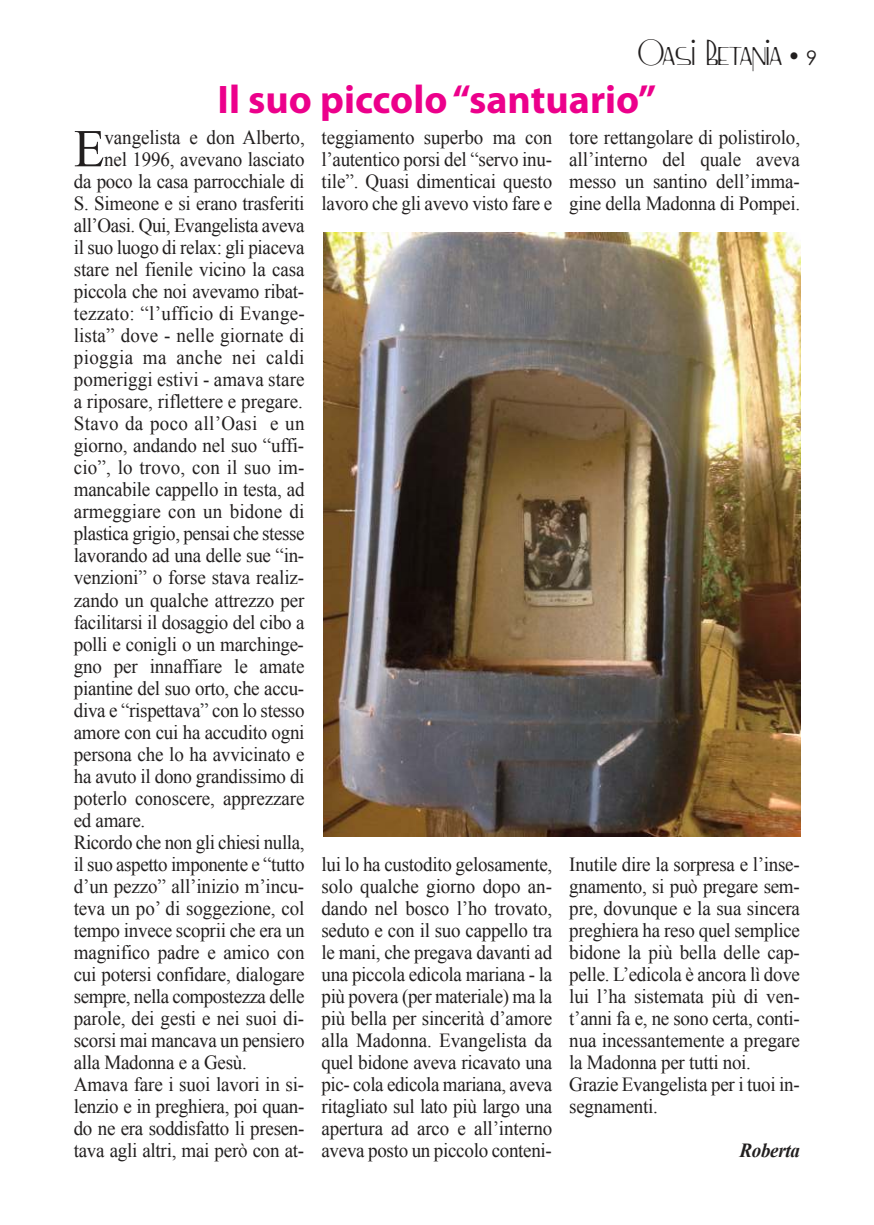
<style>
.page{position:relative;width:874px;height:1225px;background:#fff}
.page>*{position:absolute;margin:0;border:0;box-sizing:border-box;transform-origin:0 0}
.t1{font:53.2px "Times New Roman";color:#221f1f;scale:.95 1}
.t2{font:700 40px "Myriad Pro";color:#ec008b}
.t3{font:36px "ss.drebeden";color:#221f1f;scale:.96 1}
.t4{font:20px/22px "Times New Roman";letter-spacing:-.015em;color:#221f1f;text-align:justify;scale:.95 1}
.t5{font:20px "Times New Roman";letter-spacing:.005em;color:#221f1f;scale:.95 1}
.t6{font:20px "Times New Roman";letter-spacing:.01em;color:#221f1f;scale:.95 1}
.t7{font:20px "Times New Roman";letter-spacing:.02em;color:#221f1f;scale:.95 1}
.t8{font:20px "Times New Roman";letter-spacing:.015em;color:#221f1f;scale:.95 1}
.t9{font:italic 700 20px "Times New Roman";letter-spacing:-.015em;color:#221f1f;scale:.95 1}
.s1{font-family:"Times New Roman";font-size:28px}
.s2{font-family:"Century Gothic";font-size:20px}
</style>
<div class="page">
<img style="left:323px;top:232px;width:476px;height:604px">
<h3 class="t3" style="left:637px;top:39px;width:188px">Oasi Betania <span class="s1">•</span> <span class="s2">9</span></h3>
<h2 class="t2" style="left:217px;top:84px;width:440px">Il suo piccolo “santuario”</h2>
<h1 class="t1" style="left:74px;top:129px;width:34px">E</h1>
<p class="t4" style="left:104px;top:128px;width:212px">vangelista e don Alberto,</p>
<p class="t4" style="left:104px;top:150px;width:212px">nel 1996, avevano lasciato</p>
<p class="t4" style="left:74px;top:172px;width:244px">da poco la casa parrocchiale di</p>
<p class="t4" style="left:74px;top:194px;width:244px">S. Simeone e si erano trasferiti</p>
<p class="t4" style="left:74px;top:216px;width:244px">all’Oasi. Qui, Evangelista aveva</p>
<p class="t4" style="left:74px;top:238px;width:244px">il suo luogo di relax: gli piaceva</p>
<p class="t4" style="left:74px;top:260px;width:244px">stare nel fienile vicino la casa</p>
<p class="t4" style="left:74px;top:282px;width:244px">piccola che noi avevamo ribat-</p>
<p class="t8" style="left:74px;top:306px;width:244px">tezzato: “l’ufficio di Evange-</p>
<p class="t5" style="left:74px;top:328px;width:244px">lista” dove - nelle giornate di</p>
<p class="t7" style="left:74px;top:350px;width:244px">pioggia ma anche nei caldi</p>
<p class="t5" style="left:74px;top:372px;width:244px">pomeriggi estivi - amava stare</p>
<p class="t4" style="left:74px;top:392px;width:242px">a riposare, riflettere e pregare.</p>
<p class="t7" style="left:74px;top:416px;width:244px">Stavo da poco all’Oasi e un</p>
<p class="t4" style="left:74px;top:436px;width:244px">giorno, andando nel suo “uffi-</p>
<p class="t6" style="left:74px;top:460px;width:244px">cio”, lo trovo, con il suo im-</p>
<p class="t4" style="left:74px;top:480px;width:244px">mancabile cappello in testa, ad</p>
<p class="t6" style="left:74px;top:504px;width:244px">armeggiare con un bidone di</p>
<p class="t4" style="left:74px;top:524px;width:244px">plastica grigio, pensai che stesse</p>
<p class="t4" style="left:74px;top:546px;width:244px">lavorando ad una delle sue “in-</p>
<p class="t4" style="left:74px;top:568px;width:244px">venzioni” o forse stava realiz-</p>
<p class="t4" style="left:74px;top:590px;width:244px">zando un qualche attrezzo per</p>
<p class="t4" style="left:74px;top:612px;width:244px">facilitarsi il dosaggio del cibo a</p>
<p class="t4" style="left:74px;top:634px;width:243px">polli e conigli o un marchinge-</p>
<p class="t4" style="left:74px;top:656px;width:244px">gno per innaffiare le amate</p>
<p class="t4" style="left:74px;top:678px;width:244px">piantine del suo orto, che accu-</p>
<p class="t4" style="left:74px;top:701px;width:244px">diva e “rispettava” con lo stesso</p>
<p class="t4" style="left:74px;top:723px;width:244px">amore con cui ha accudito ogni</p>
<p class="t4" style="left:74px;top:745px;width:244px">persona che lo ha avvicinato e</p>
<p class="t4" style="left:74px;top:767px;width:244px">ha avuto il dono grandissimo di</p>
<p class="t4" style="left:74px;top:789px;width:244px">poterlo conoscere, apprezzare</p>
<p class="t4" style="left:74px;top:811px;width:77px">ed amare.</p>
<p class="t4" style="left:74px;top:833px;width:244px">Ricordo che non gli chiesi nulla,</p>
<p class="t4" style="left:74px;top:855px;width:244px">il suo aspetto imponente e “tutto</p>
<p class="t4" style="left:74px;top:877px;width:244px">d’un pezzo” all’inizio m’incu-</p>
<p class="t4" style="left:74px;top:899px;width:244px">teva un po’ di soggezione, col</p>
<p class="t4" style="left:74px;top:921px;width:244px">tempo invece scoprii che era un</p>
<p class="t4" style="left:74px;top:943px;width:244px">magnifico padre e amico con</p>
<p class="t4" style="left:74px;top:965px;width:244px">cui potersi confidare, dialogare</p>
<p class="t4" style="left:74px;top:987px;width:244px">sempre, nella compostezza delle</p>
<p class="t4" style="left:74px;top:1009px;width:244px">parole, dei gesti e nei suoi di-</p>
<p class="t4" style="left:74px;top:1031px;width:244px">scorsi mai mancava un pensiero</p>
<p class="t4" style="left:74px;top:1053px;width:183px">alla Madonna e a Gesù.</p>
<p class="t4" style="left:74px;top:1075px;width:244px">Amava fare i suoi lavori in si-</p>
<p class="t4" style="left:74px;top:1097px;width:244px">lenzio e in preghiera, poi quan-</p>
<p class="t4" style="left:74px;top:1119px;width:244px">do ne era soddisfatto li presen-</p>
<p class="t4" style="left:74px;top:1141px;width:244px">tava agli altri, mai però con at-</p>
<p class="t4" style="left:321px;top:128px;width:244px">teggiamento superbo ma con l’autentico porsi del “servo inu&shy;tile”. Quasi dimenticai questo lavoro che gli avevo visto fare e</p>
<p class="t4" style="left:321px;top:854px;width:244px">lui lo ha custodito gelosamente, solo qualche giorno dopo an&shy;dando nel bosco l’ho trovato, seduto e con il suo cappello tra le mani, che pregava davanti ad una piccola edicola mariana - la più povera (per materiale) ma la più bella per sincerità d’amore alla Madonna. Evangelista da quel bidone aveva ricavato una pic- cola edicola mariana, aveva ritagliato sul lato più largo una apertura ad arco e all’interno aveva posto un piccolo conteni-</p>
<p class="t4" style="left:569px;top:128px;width:244px">tore rettangolare di polistirolo, all’interno del quale aveva messo un santino dell’imma&shy;gine della Madonna di Pompei.</p>
<p class="t4" style="left:569px;top:854px;width:244px;text-align:left">Inutile dire la sorpresa e l’inse&shy;gnamento, si può pregare sem&shy;pre, dovunque e la sua sincera preghiera ha reso quel semplice bidone la più bella delle cap&shy;pelle. L’edicola è ancora lì dove lui l’ha sistemata più di ven&shy;t’anni fa e, ne sono certa, conti&shy;nua incessantemente a pregare la Madonna per tutti noi.<br>Grazie Evangelista per i tuoi in&shy;segnamenti.</p>
<p class="t9" style="left:739px;top:1143px;width:65px">Roberta</p>
</div>
